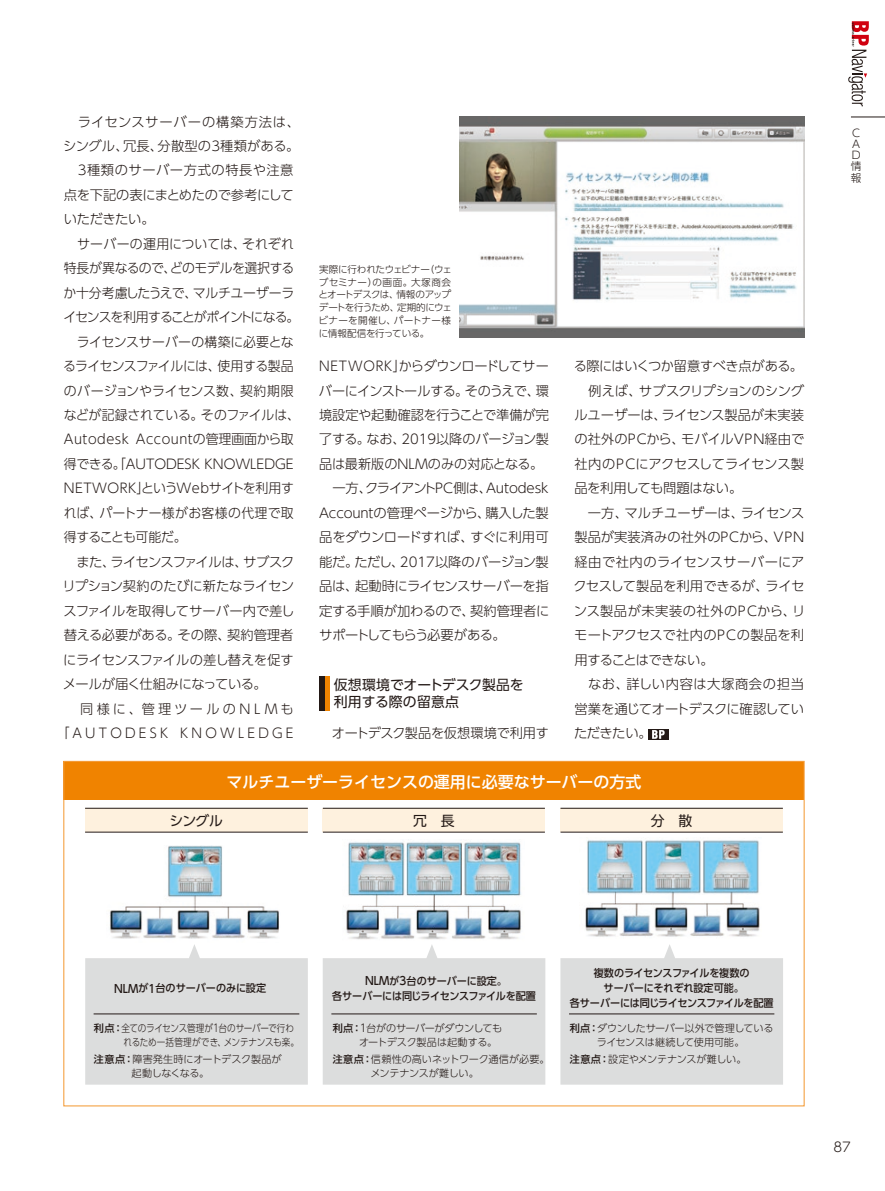
<style>
.page{position:relative;width:885px;height:1191px;background:#fff}
.page>*{position:absolute;margin:0;border:0;box-sizing:border-box;transform-origin:0 0}
.t1{font:500 15.9px "UD Shin Go Pr 6 N";color:#fff}
.t2{font:13.8px/17px "UD Shin Go Pr 6 N";color:#231916}
.t3{font:300 13.35px/24.5px "UD Shin Go Pr 6 N";letter-spacing:-.01em;color:#231916}
.t4{font:300 13.35px/24.5px "UD Shin Go Pr 6 N";letter-spacing:-.01em;color:#231916;scale:.95 1}
.t5{font:300 13.35px "UD Shin Go Pr 6 N";letter-spacing:.04em;color:#231916}
.t6{font:300 13.35px "UD Shin Go Pr 6 N";letter-spacing:.015em;color:#231916}
.t7{font:300 13.35px "UD Shin Go Pr 6 N";letter-spacing:-.085em;color:#231916}
.t8{font:300 13.35px "UD Shin Go Pr 6 N";letter-spacing:.01em;color:#231916}
.t9{font:300 13.35px "UD Shin Go Pr 6 N";letter-spacing:-.03em;color:#231916}
.t10{font:300 13.35px "UD Shin Go Pr 6 N";letter-spacing:-.05em;color:#231916}
.t11{font:300 13.35px "UD Shin Go Pr 6 N";letter-spacing:-.055em;color:#231916}
.t12{font:300 13.35px "UD Shin Go Pr 6 N";letter-spacing:.02em;color:#231916}
.t13{font:300 13.35px "UD Shin Go Pr 6 N";letter-spacing:-.035em;color:#231916}
.t14{font:300 13.35px "UD Shin Go Pr 6 N";letter-spacing:.26em;color:#231916}
.t15{font:300 13.35px "UD Shin Go Pr 6 N";letter-spacing:.065em;color:#231916}
.t16{font:300 13.35px "UD Shin Go Pr 6 N";letter-spacing:-.04em;color:#231916}
.t17{font:300 13.35px "UD Shin Go Pr 6 N";letter-spacing:.25em;color:#231916}
.t18{font:300 13.35px "UD Shin Go Pr 6 N";letter-spacing:-.045em;color:#231916}
.t19{font:500 10.65px/14.9px "UD Shin Go Pr 6 N";letter-spacing:-.02em;color:#231916;text-align:center;scale:.95 1}
.t20{font:500 10.65px "UD Shin Go Pr 6 N";color:#231916;scale:.95 1}
.t21{font:300 10.65px/11.1px "UD Shin Go Pr 6 N";color:#231916;text-align:justify}
.t22{font:300 10.05px/13.8px "UD Shin Go Pr 6 N";letter-spacing:-.025em;color:#231916}
.t23{font:300 10.05px/13.8px "UD Shin Go Pr 6 N";letter-spacing:-.025em;color:#231916;scale:.85 1}
.t24{font:300 9.6px/12.8px "UD Shin Go Pr 6 N";letter-spacing:-.03em;color:#231916;text-align:justify}
.s1{font-size:11.4px}
.s2{font-weight:500}
.s3{font-size:10.8px}
</style>
<div class="page">
<svg style="left:848px;top:21px;width:20px;height:85px"></svg>
<hr style="left:850px;top:117px;width:34px;height:1px;background:#231916">
<div style="left:319px;top:676px;width:6px;height:34px;background:#231916"></div>
<div style="left:325px;top:676px;width:5px;height:34px;background:#f08300"></div>
<div style="left:647px;top:729px;width:21px;height:10px;background:#231916"></div>
<svg style="left:652px;top:730px;width:12px;height:9px"></svg>
<div style="left:85px;top:808px;width:223px;height:24px;background:#fef1de"></div>
<div style="left:323px;top:808px;width:222px;height:24px;background:#fef1de"></div>
<div style="left:560px;top:808px;width:223px;height:24px;background:#fef1de"></div>
<div style="left:64px;top:761px;width:740px;height:38px;background:#f08300"></div>
<img style="left:110px;top:845px;width:169px;height:94px">
<img style="left:585px;top:840px;width:175px;height:97px">
<img style="left:346px;top:841px;width:175px;height:99px">
<hr style="left:85px;top:832px;width:223px;height:1px;background:#231916">
<hr style="left:85px;top:808px;width:223px;height:1px;background:#231916">
<hr style="left:323px;top:832px;width:222px;height:1px;background:#231916">
<hr style="left:323px;top:808px;width:222px;height:1px;background:#231916">
<hr style="left:560px;top:832px;width:222px;height:1px;background:#231916">
<hr style="left:560px;top:808px;width:222px;height:1px;background:#231916">
<svg style="left:85px;top:944px;width:223px;height:140px;background:#dedfdf"></svg>
<svg style="left:323px;top:945px;width:222px;height:139px;background:#dedfdf"></svg>
<svg style="left:560px;top:944px;width:223px;height:140px;background:#dedfdf"></svg>
<hr style="left:94px;top:1013px;width:205px;height:1px;background:#231916">
<hr style="left:331px;top:1013px;width:206px;height:1px;background:#231916">
<hr style="left:569px;top:1013px;width:205px;height:1px;background:#231916">
<img style="left:459px;top:117px;width:345px;height:221px">
<p class="t15" style="left:64px;top:111px;width:238px">　ライセンスサーバーの構築方法は、</p>
<p class="t8" style="left:63px;top:135px;width:237px">シングル、冗長、分散型の3種類がある。</p>
<p class="t5" style="left:64px;top:160px;width:231px">　3種類のサーバー方式の特長や注意</p>
<p class="t3" style="left:64px;top:182px;width:231px">点を下記の表にまとめたので参考にして</p>
<p class="t3" style="left:64px;top:207px;width:92px">いただきたい。</p>
<p class="t6" style="left:64px;top:233px;width:232px">　サーバーの運用については、それぞれ</p>
<p class="t9" style="left:64px;top:257px;width:232px">特長が異なるので、どのモデルを選択する</p>
<p class="t3" style="left:63px;top:280px;width:232px">か十分考慮したうえで、マルチユーザーラ</p>
<p class="t7" style="left:63px;top:306px;width:238px">イセンスを利用することがポイントになる。</p>
<p class="t3" style="left:64px;top:329px;width:231px">　ライセンスサーバーの構築に必要とな</p>
<p class="t10" style="left:63px;top:355px;width:232px">るライセンスファイルには、使用する製品</p>
<p class="t6" style="left:64px;top:380px;width:231px">のバージョンやライセンス数、契約期限</p>
<p class="t3" style="left:64px;top:402px;width:238px">などが記録されている。そのファイルは、</p>
<p class="t5" style="left:64px;top:428px;width:231px">Autodesk Accountの管理画面から取</p>
<p class="t3" style="left:64px;top:451px;width:231px">得できる。「AUTODESK KNOWLEDGE</p>
<p class="t3" style="left:64px;top:475px;width:231px">NETWORK」というWebサイトを利用す</p>
<p class="t12" style="left:64px;top:502px;width:231px">れば、パートナー様がお客様の代理で取</p>
<p class="t18" style="left:64px;top:526px;width:124px">得することも可能だ。</p>
<p class="t11" style="left:64px;top:551px;width:232px">　また、ライセンスファイルは、サブスク</p>
<p class="t3" style="left:63px;top:573px;width:233px">リプション契約のたびに新たなライセン</p>
<p class="t3" style="left:64px;top:598px;width:232px">スファイルを取得してサーバー内で差し</p>
<p class="t3" style="left:64px;top:622px;width:231px">替える必要がある。その際、契約管理者</p>
<p class="t13" style="left:63px;top:648px;width:232px">にライセンスファイルの差し替えを促す</p>
<p class="t16" style="left:63px;top:673px;width:205px">メールが届く仕組みになっている。</p>
<p class="t17" style="left:64px;top:697px;width:231px">　同様に、管理ツールのNLMも</p>
<p class="t14" style="left:57px;top:722px;width:238px">「AUTODESK KNOWLEDGE</p>
<p class="t24" style="left:318px;top:262px;width:135px">実際に行われたウェビナー（ウェブセミナー）の画面。大塚商会とオートデスクは、情報のアップデートを行うため、定期的にウェビナーを開催し、パートナー様に情報配信を行っている。</p>
<p class="t4" style="left:319px;top:353px;width:244px">NETWORK」からダウンロードしてサーバーにインストールする。そのうえで、環境設定や起動確認を行うことで準備が完了する。なお、2019以降のバージョン製品は最新版のNLMのみの対応となる。　一方、クライアントPC側は、Autodesk<br>Accountの管理ページから、購入した製品をダウンロードすれば、すぐに利用可能だ。ただし、2017以降のバージョン製品は、起動時にライセンスサーバーを指定する手順が加わるので、契約管理者にサポートしてもらう必要がある。</p>
<p class="t2" style="left:334px;top:676px;width:191px">仮想環境でオートデスク製品を利用する際の留意点</p>
<p class="t3" style="left:319px;top:720px;width:231px">　オートデスク製品を仮想環境で利用す</p>
<p class="t3" style="left:573px;top:353px;width:233px">る際にはいくつか留意すべき点がある。　例えば、サブスクリプションのシングルユーザーは、ライセンス製品が未実装の社外のPCから、モバイルVPN経由で社内のPCにアクセスしてライセンス製品を利用しても問題はない。<br>　一方、マルチユーザーは、ライセンス製品が実装済みの社外のPCから、VPN経由で社内のライセンスサーバーにアクセスして製品を利用できるが、ライセンス製品が未実装の社外のPCから、リモートアクセスで社内のPCの製品を利用することはできない。<br>　なお、詳しい内容は大塚商会の担当営業を通じてオートデスクに確認していただきたい。</p>
<p class="t1" style="left:226px;top:769px;width:416px">マルチユーザーライセンスの運用に必要なサーバーの方式</p>
<p class="t2" style="left:169px;top:811px;width:55px">シングル</p>
<p class="t2" style="left:413px;top:811px;width:43px">冗　長</p>
<p class="t2" style="left:650px;top:811px;width:43px">分　散</p>
<p class="t21" style="left:850px;top:127px;width:12px">C A D情報</p>
<p class="t20" style="left:114px;top:979px;width:161px"><span class="s1">NLM</span>が<span class="s1">1</span>台のサーバーのみに設定</p>
<p class="t19" style="left:332px;top:973px;width:216px"><span class="s1">NLM</span>が<span class="s1">3</span>台のサーバーに設定。<br>各サーバーには同じライセンスファイルを配置</p>
<p class="t23" style="left:124px;top:1020px;width:208px;text-indent:-30px"><span class="s2">利点：</span>全てのライセンス管理が<span class="s3">1</span>台のサーバーで行われるため一括管理ができ、メンテナンスも楽。</p>
<p class="t22" style="left:131px;top:1051px;width:151px;text-indent:-38px"><span class="s2">注意点：</span>障害発生時にオートデスク製品が起動しなくなる。</p>
<p class="t22" style="left:359px;top:1020px;width:145px;text-indent:-26px"><span class="s2">利点：</span><span class="s3">1</span>台がのサーバーがダウンしてもオートデスク製品は起動する。</p>
<p class="t22" style="left:370px;top:1051px;width:181px;text-indent:-38px"><span class="s2">注意点：</span>信頼性の高いネットワーク通信が必要。メンテナンスが難しい。</p>
<p class="t19" style="left:569px;top:965px;width:216px">複数のライセンスファイルを複数の<br>サーバーにそれぞれ設定可能。<br>各サーバーには同じライセンスファイルを配置</p>
<p class="t22" style="left:569px;top:1020px;width:205px"><span class="s2">利点：</span>ダウンしたサーバー以外で管理している　　 ライセンスは継続して使用可能。</p>
<p class="t22" style="left:569px;top:1051px;width:178px"><span class="s2">注意点：</span>設定やメンテナンスが難しい。</p>
<p class="t3" style="left:833px;top:1133px;width:19px">87</p>
</div>
